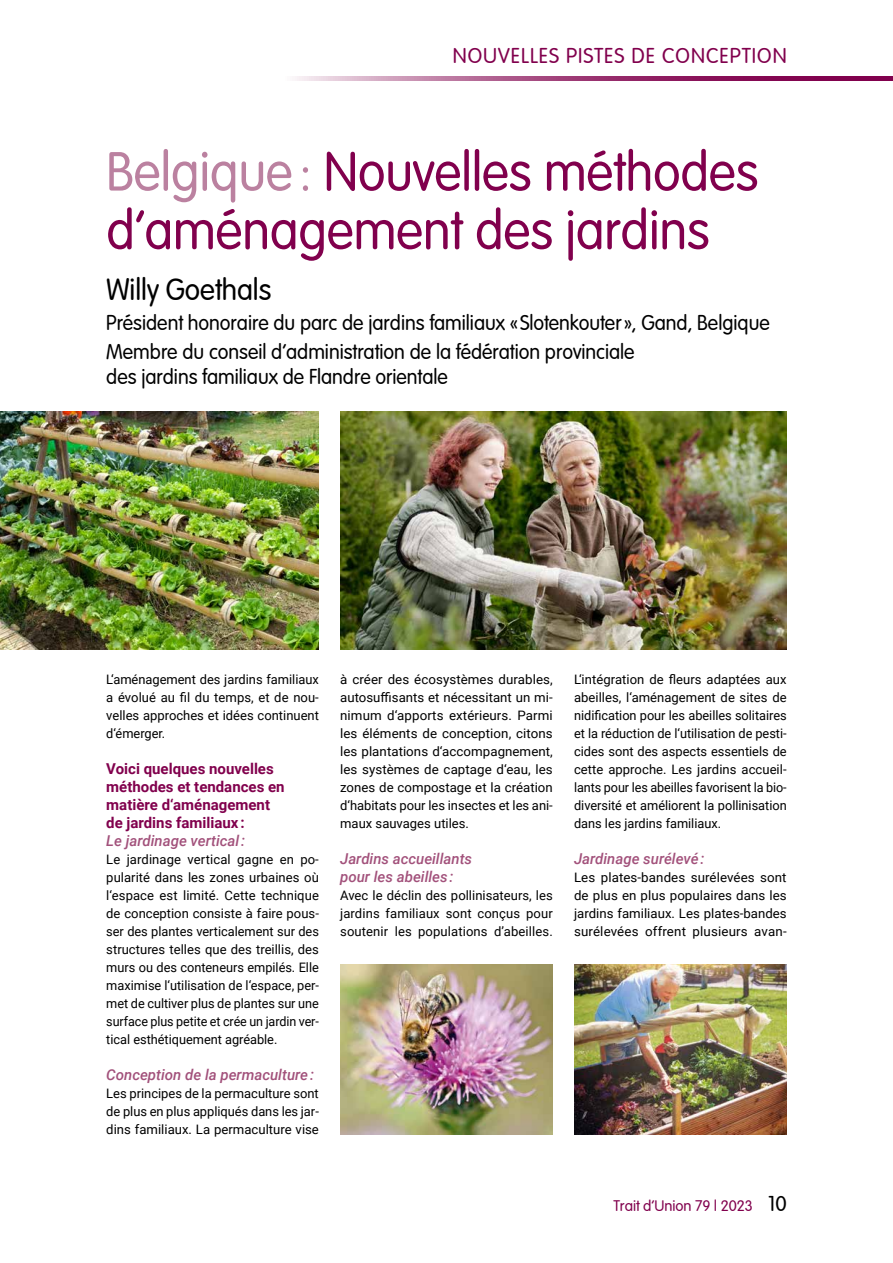
<style>
.page{position:relative;width:893px;height:1263px;background:#fff}
.page>*{position:absolute;margin:0;border:0;box-sizing:border-box;transform-origin:0 0}
.t1{font:54px/58.5px "Vogue Plain";color:#81004d;scale:.95 1}
.t2{font:30px "Vogue Plain";color:#000;scale:.95 1}
.t3{font:21px/29.4px "Vogue Plain";color:#000;scale:.95 1}
.t4{font:21px "Vogue Plain";letter-spacing:.05em;color:#81004d}
.t5{font:italic 500 15px/18px "Roboto";color:#a2517b}
.t6{font:700 15px/18px "Roboto";color:#81004d}
.t7{font:15px "Vogue Plain";color:#81004d}
.t8{font:13.05px/18px "Roboto";color:#000;text-align:justify}
.s1{color:#bb81a0}
.s2{font-size:21px;color:#000}
</style>
<div class="page">
<svg style="left:295px;top:77px;width:598px;height:4px;background:#a54a80"></svg>
<img style="left:340px;top:964px;width:213px;height:170px">
<img style="left:574px;top:964px;width:213px;height:170px">
<img style="left:0;top:412px;width:319px;height:238px">
<img style="left:340px;top:412px;width:447px;height:238px">
<h3 class="t4" style="left:453px;top:44px;width:335px">NOUVELLES PISTES DE CONCEPTION</h3>
<h1 class="t1" style="left:106px;top:142px;width:688px"><span class="s1">Belgique:</span> Nouvelles méthodes d‘aménagement des jardins</h1>
<h2 class="t2" style="left:106px;top:273px;width:175px">Willy Goethals</h2>
<h3 class="t3" style="left:106px;top:308px;width:700px">Président honoraire du parc de jardins familiaux « Slotenkouter», Gand, Belgique<br>Membre du conseil d‘administration de la fédération provinciale</h3>
<h3 class="t3" style="left:106px;top:362px;width:361px">des jardins familiaux de Flandre orientale</h3>
<p class="t8" style="left:106px;top:670px;width:214px">L‘aménagement des jardins familiaux a évolué au fil du temps, et de nou&shy;velles approches et idées continuent d‘émerger.</p>
<p class="t6" style="left:106px;top:759px;width:180px">Voici quelques nouvelles méthodes et tendances en matière d‘aménagement de jardins familiaux :</p>
<p class="t5" style="left:106px;top:831px;width:140px">Le jardinage vertical :</p>
<p class="t8" style="left:106px;top:850px;width:214px">Le jardinage vertical gagne en po&shy;pularité dans les zones urbaines où l‘espace est limité. Cette technique de conception consiste à faire pous&shy;ser des plantes verticalement sur des structures telles que des treillis, des murs ou des conteneurs empilés. Elle maximise l‘utilisation de l‘espace, per&shy;met de cultiver plus de plantes sur une surface plus petite et crée un jardin ver&shy;tical esthétiquement agréable.</p>
<p class="t5" style="left:106px;top:1065px;width:209px">Conception de la permaculture :</p>
<p class="t8" style="left:106px;top:1084px;width:214px">Les principes de la permaculture sont de plus en plus appliqués dans les jar&shy;dins familiaux. La permaculture vise</p>
<p class="t8" style="left:340px;top:670px;width:214px">à créer des écosystèmes durables, autosuffisants et nécessitant un mi&shy;nimum d‘apports extérieurs. Parmi les éléments de conception, citons les plantations d‘accompagnement, les systèmes de captage d‘eau, les zones de compostage et la création d‘habitats pour les insectes et les ani&shy;maux sauvages utiles.</p>
<p class="t5" style="left:340px;top:849px;width:133px">Jardins accueillants pour les abeilles :</p>
<p class="t8" style="left:340px;top:886px;width:214px">Avec le déclin des pollinisateurs, les jardins familiaux sont conçus pour soutenir les populations d’abeilles.</p>
<p class="t8" style="left:574px;top:670px;width:214px">L‘intégration de fleurs adaptées aux abeilles, l‘aménagement de sites de nidification pour les abeilles solitaires et la réduction de l‘utilisation de pesti&shy;cides sont des aspects essentiels de cette approche. Les jardins accueil&shy;lants pour les abeilles favorisent la bio&shy;diversité et améliorent la pollinisation dans les jardins familiaux.</p>
<p class="t5" style="left:574px;top:849px;width:132px">Jardinage surélevé :</p>
<p class="t8" style="left:574px;top:868px;width:214px">Les plates-bandes surélevées sont de plus en plus populaires dans les jardins familiaux. Les plates-bandes surélevées offrent plusieurs avan-</p>
<p class="t7" style="left:614px;top:1197px;width:175px">Trait d’Union 79 | 2023 <span class="s2">10</span></p>
</div>
